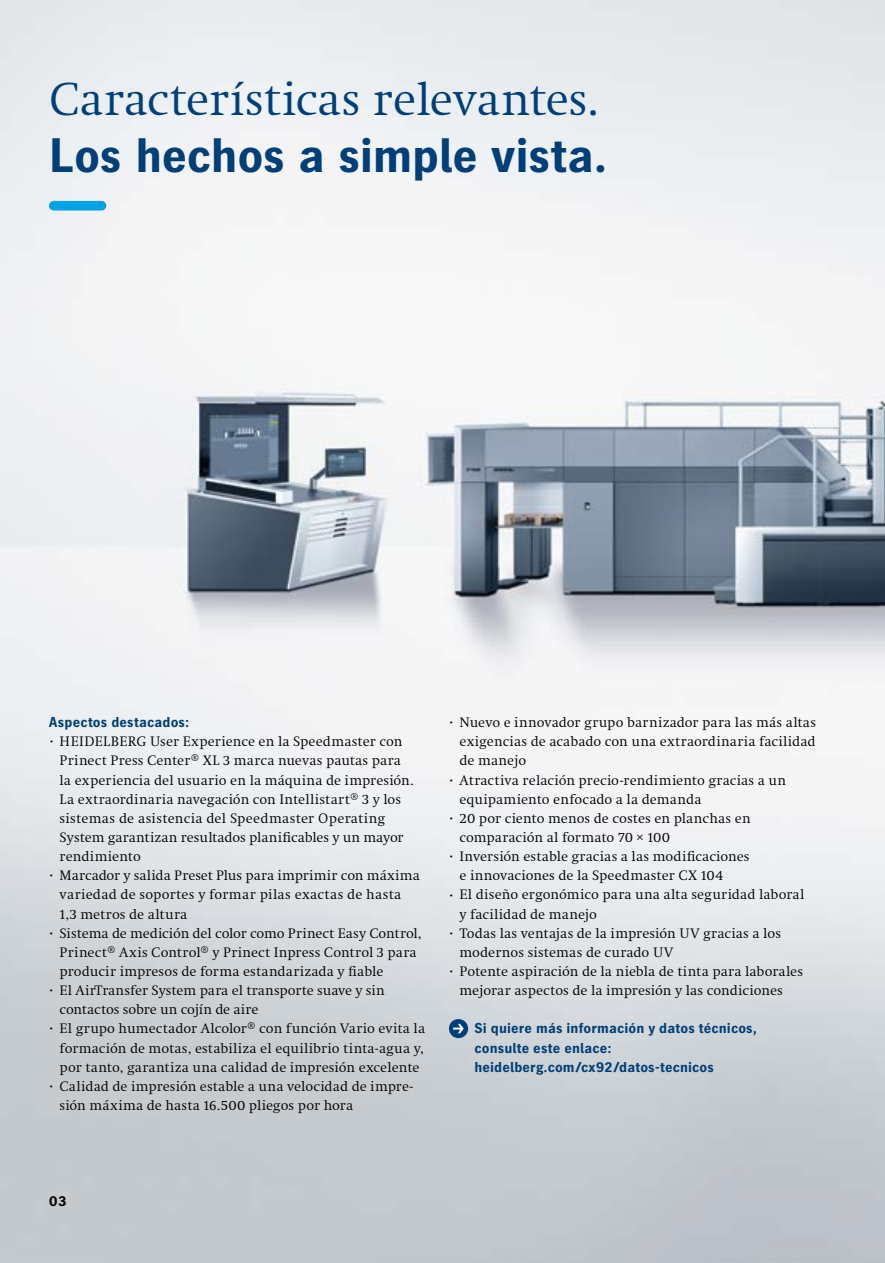
<style>
.page{position:relative;width:885px;height:1263px;background:#fff}
.page>*{position:absolute;margin:0;border:0;box-sizing:border-box;transform-origin:0 0}
.t1{font:48px "Heidelberg Antiqua ML";letter-spacing:-.005em;color:#003f77}
.t2{font:700 48px "Heidelberg Gothic Ml";letter-spacing:-.005em;color:#003f77}
.t3{font:14.25px/19.2px "Heidelberg Antiqua ML";letter-spacing:.01em;color:#000}
.t4{font:700 14.25px/19.2px "Heidelberg Gothic Ml";letter-spacing:.01em;color:#003f77}
.t5{font:700 14.25px "Heidelberg Gothic Ml";color:#000}
.s1{font-size:7.5px}
.s2{font-weight:400;font-size:24.3px;color:#fff}
</style>
<div class="page">
<img style="left:0;top:0;width:884px;height:1263px">
<div style="left:453px;top:1019px;width:374px;height:19px;background:#d1d6da"></div>
<div style="left:54px;top:201px;width:48px;height:9px;background:#00a1e5"></div>
<h1 class="t1" style="left:49px;top:72px;width:552px">Características relevantes.</h1>
<h1 class="t2" style="left:49px;top:129px;width:560px">Los hechos a simple vista.</h1>
<p class="t4" style="left:49px;top:713px;width:142px">Aspectos destacados:</p>
<p class="t3" style="left:60px;top:732px;width:356px;text-indent:-11px"><span class="s1">•</span> HEIDELBERG User Experience en la Speedmaster con Prinect Press Center® XL 3 marca nuevas pautas para la experiencia del usuario en la máquina de impresión.<br>La extraordinaria navegación con Intellistart® 3 y los sistemas de asistencia del Speedmaster Operating System garantizan resultados planificables y un mayor rendimiento</p>
<p class="t3" style="left:60px;top:866px;width:362px;text-indent:-11px"><span class="s1">•</span> Marcador y salida Preset Plus para imprimir con máxima variedad de soportes y formar pilas exactas de hasta<br>1,3 metros de altura</p>
<p class="t3" style="left:60px;top:923px;width:363px;text-indent:-11px"><span class="s1">•</span> Sistema de medición del color como Prinect Easy Control,<br>Prinect® Axis Control® y Prinect Inpress Control 3 para producir impresos de forma estandarizada y fiable</p>
<p class="t3" style="left:60px;top:981px;width:326px;text-indent:-11px"><span class="s1">•</span> El AirTransfer System para el transporte suave y sin contactos sobre un cojín de aire</p>
<p class="t3" style="left:60px;top:1019px;width:367px;text-align:justify;text-indent:-11px"><span class="s1">•</span> El grupo humectador Alcolor® con función Vario evita la formación de motas, estabiliza el equilibrio tinta-agua y, por tanto, garantiza una calidad de impresión excelente</p>
<p class="t3" style="left:60px;top:1076px;width:355px;text-indent:-11px"><span class="s1">•</span> Calidad de impresión estable a una velocidad de impre&shy;sión máxima de hasta 16.500 pliegos por hora</p>
<p class="t3" style="left:459px;top:713px;width:358px;text-align:justify;text-indent:-11px"><span class="s1">•</span> Nuevo e innovador grupo barnizador para las más altas exigencias de acabado con una extraordinaria facilidad de manejo</p>
<p class="t3" style="left:459px;top:770px;width:328px;text-indent:-11px"><span class="s1">•</span> Atractiva relación precio-rendimiento gracias a un equipamiento enfocado a la demanda</p>
<p class="t3" style="left:459px;top:809px;width:293px;text-indent:-11px"><span class="s1">•</span> 20 por ciento menos de costes en planchas en comparación al formato 70 × 100</p>
<p class="t3" style="left:459px;top:847px;width:291px;text-indent:-11px"><span class="s1">•</span> Inversión estable gracias a las modificaciones e innovaciones de la Speedmaster CX 104</p>
<p class="t3" style="left:459px;top:885px;width:346px;text-indent:-11px"><span class="s1">•</span> El diseño ergonómico para una alta seguridad laboral y facilidad de manejo</p>
<p class="t3" style="left:459px;top:923px;width:323px;text-indent:-11px"><span class="s1">•</span> Todas las ventajas de la impresión UV gracias a los modernos sistemas de curado UV</p>
<p class="t3" style="left:459px;top:962px;width:345px;text-indent:-11px"><span class="s1">•</span> Potente aspiración de la niebla de tinta para laborales mejorar aspectos de la impresión y las condiciones</p>
<p class="t4" style="left:474px;top:1019px;width:284px;text-indent:-18px"><span class="s2">›</span> Si quiere más información y datos técnicos, consulte este enlace: heidelberg.com/cx92/datos-tecnicos</p>
<p class="t5" style="left:49px;top:1193px;width:19px">03</p>
</div>
